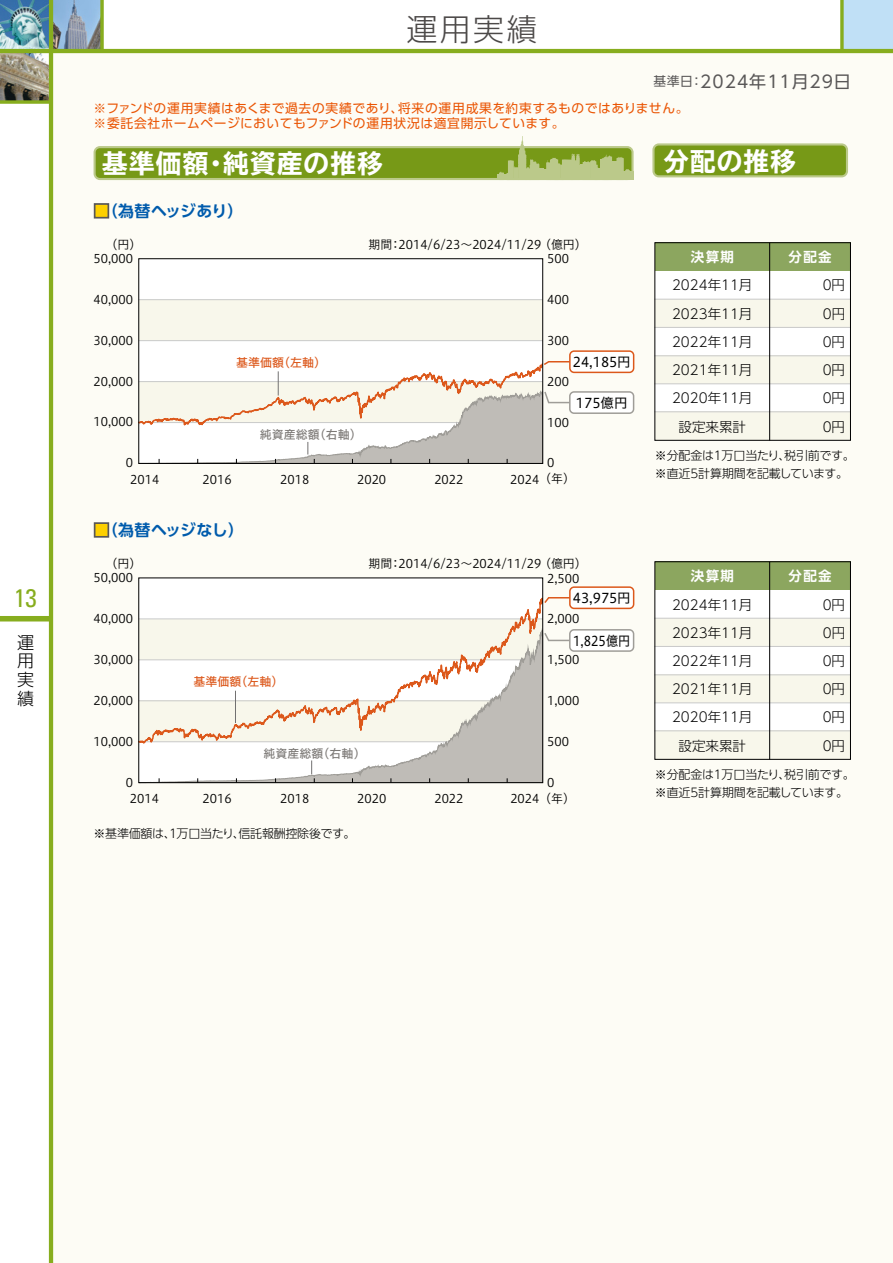
<style>
.page{position:relative;width:893px;height:1263px;background:#fff}
.page>*{position:absolute;margin:0;border:0;box-sizing:border-box;transform-origin:0 0}
.t1{font:300 30.9px "UD Shin Go Pro";color:#4c4948}
.t2{font:700 expanded 25.5px "TBUD Go Std";letter-spacing:.055em;color:#fff}
.t3{font:condensed 25.5px "Univers";color:#87ad1e}
.t4{font:16.95px "UD Shin Go Pro";letter-spacing:.06em;color:#595757}
.t5{font:300 16.95px/18.8px "UD Shin Go Pro";color:#000;text-align:justify}
.t6{font:700 15.9px "UD Shin Go Pro De";letter-spacing:-.02em;color:#005bac}
.t7{font:300 13.5px/28.2px "UD Shin Go Pro";color:#000;text-align:justify}
.t8{font:13.5px "Hiragino UD Sans Std W4";color:#000}
.t9{font:700 13.5px "UD Shin Go Pro De";letter-spacing:.1em;color:#fff}
.t10{font:13.5px "Hiragino UD Sans Std W4";color:#000;scale:.9 1}
.t11{font:12.75px/14.9px "UD Shin Go Pro";letter-spacing:.045em;color:#ea5504}
.t12{font:12px "Hiragino UD Sans Std W3";color:#000}
.t13{font:300 12px/18px "UD Shin Go Pro";letter-spacing:-.02em;color:#000}
.t14{font:12px "Hiragino UD Sans Std W5";color:#7d7a77}
.t15{font:12px "Hiragino UD Sans Std W5";color:#dc581b}
.s1{font-size:12.75px}
.s2{font-family:"UD Shin Go Pro";font-weight:300;color:#fdd000}
</style>
<div class="page">
<img style="left:53px;top:0;width:47px;height:49px">
<img style="left:0;top:0;width:49px;height:100px">
<div style="left:842px;top:0;width:51px;height:51px;background:#c0e0f6"></div>
<svg style="left:840px;top:0;width:4px;height:49px"></svg>
<div style="left:51px;top:51px;width:842px;height:1212px;background:#fdfcf5"></div>
<div style="left:0;top:616px;width:51px;height:5px;background:#87ad1e"></div>
<hr style="left:49px;top:0;width:4px;height:1263px;background:#87ad1e">
<hr style="left:0;top:49px;width:893px;height:4px;background:#87ad1e">
<svg style="left:0;top:100px;width:49px;height:4px"></svg>
<svg style="left:100px;top:0;width:4px;height:49px"></svg>
<div style="left:139px;top:259px;width:404px;height:204px;background:#fff"></div>
<div style="left:139px;top:299px;width:404px;height:41px;background:#f8f7eb"></div>
<div style="left:655px;top:271px;width:195px;height:28px;background:#fff"></div>
<div style="left:655px;top:327px;width:195px;height:28px;background:#fff"></div>
<div style="left:655px;top:384px;width:195px;height:28px;background:#fff"></div>
<div style="left:655px;top:299px;width:195px;height:28px;background:#f8f7eb"></div>
<div style="left:655px;top:356px;width:195px;height:28px;background:#f8f7eb"></div>
<div style="left:655px;top:412px;width:195px;height:28px;background:#f8f7eb"></div>
<div style="left:570px;top:351px;width:64px;height:21px;background:#fff;border-radius:4px"></div>
<div style="left:569px;top:350px;width:65px;height:23px;border:2px solid #dc581b;border-radius:4px"></div>
<div style="left:570px;top:392px;width:64px;height:21px;background:#fff;border-radius:4px"></div>
<div style="left:569px;top:391px;width:65px;height:23px;border:2px solid #9f9d98;border-radius:4px"></div>
<div style="left:94px;top:203px;width:15px;height:16px;border:2px solid #595757"></div>
<div style="left:94px;top:522px;width:15px;height:16px;border:2px solid #595757"></div>
<svg style="left:94px;top:136px;width:540px;height:44px"></svg>
<svg style="left:652px;top:143px;width:196px;height:34px;background:#82a129"></svg>
<div style="left:770px;top:243px;width:80px;height:28px;background:#8ca65f"></div>
<div style="left:655px;top:243px;width:115px;height:28px;background:#8ca65f"></div>
<hr style="left:655px;top:327px;width:195px;height:1px;background:#c9caca">
<hr style="left:655px;top:299px;width:195px;height:1px;background:#c9caca">
<hr style="left:655px;top:383px;width:195px;height:1px;background:#c9caca">
<hr style="left:655px;top:355px;width:195px;height:1px;background:#c9caca">
<hr style="left:655px;top:411px;width:195px;height:1px;background:#c9caca">
<div style="left:655px;top:242px;width:196px;height:198px;border:1px solid #000"></div>
<hr style="left:769px;top:243px;width:1px;height:198px;background:#000">
<div style="left:655px;top:590px;width:195px;height:28px;background:#fff"></div>
<div style="left:655px;top:646px;width:195px;height:28px;background:#fff"></div>
<div style="left:655px;top:703px;width:195px;height:28px;background:#fff"></div>
<div style="left:655px;top:618px;width:195px;height:28px;background:#f8f7eb"></div>
<div style="left:655px;top:675px;width:195px;height:28px;background:#f8f7eb"></div>
<div style="left:655px;top:731px;width:195px;height:28px;background:#f8f7eb"></div>
<div style="left:770px;top:562px;width:80px;height:28px;background:#8ca65f"></div>
<div style="left:655px;top:562px;width:115px;height:28px;background:#8ca65f"></div>
<hr style="left:655px;top:646px;width:195px;height:1px;background:#c9caca">
<hr style="left:655px;top:618px;width:195px;height:1px;background:#c9caca">
<hr style="left:655px;top:702px;width:195px;height:1px;background:#c9caca">
<hr style="left:655px;top:674px;width:195px;height:1px;background:#c9caca">
<hr style="left:655px;top:730px;width:195px;height:1px;background:#c9caca">
<div style="left:655px;top:561px;width:196px;height:198px;border:1px solid #000"></div>
<hr style="left:769px;top:562px;width:1px;height:198px;background:#000">
<hr style="left:139px;top:340px;width:404px;height:1px;background:#c9caca">
<hr style="left:139px;top:299px;width:404px;height:1px;background:#c9caca">
<svg style="left:138px;top:357px;width:433px;height:107px"></svg>
<div style="left:139px;top:258px;width:404px;height:206px;border:1px solid #000"></div>
<div style="left:570px;top:587px;width:64px;height:21px;background:#fff;border-radius:4px"></div>
<div style="left:569px;top:586px;width:65px;height:23px;border:2px solid #dc581b;border-radius:4px"></div>
<div style="left:570px;top:630px;width:64px;height:21px;background:#fff;border-radius:4px"></div>
<div style="left:569px;top:629px;width:65px;height:23px;border:2px solid #9f9d98;border-radius:4px"></div>
<svg style="left:543px;top:596px;width:28px;height:9px"></svg>
<svg style="left:543px;top:631px;width:28px;height:11px"></svg>
<svg style="left:141px;top:599px;width:400px;height:182px"></svg>
<div style="left:139px;top:578px;width:404px;height:205px;border:1px solid #000"></div>
<svg style="left:311px;top:760px;width:4px;height:22px"></svg>
<h2 class="t3" style="left:14px;top:582px;width:24px">13</h2>
<h3 class="t5" style="left:17px;top:632px;width:18px">運用実績</h3>
<h1 class="t1" style="left:407px;top:4px;width:132px">運用実績</h1>
<h3 class="t4" style="left:653px;top:68px;width:199px"><span class="s1">基準日：</span>2024年11月29日</h3>
<p class="t11" style="left:94px;top:101px;width:597px">※ファンドの運用実績はあくまで過去の実績であり、将来の運用成果を約束するものではありません。※委託会社ホームページにおいてもファンドの運用状況は適宜開示しています。</p>
<h2 class="t2" style="left:102px;top:149px;width:282px">基準価額・純資産の推移</h2>
<h2 class="t2" style="left:663px;top:147px;width:134px">分配の推移</h2>
<h3 class="t6" style="left:94px;top:198px;width:151px"><span class="s2">■</span>（為替ヘッジあり）</h3>
<p class="t12" style="left:106px;top:235px;width:37px">（円）</p>
<p class="t12" style="left:94px;top:249px;width:41px">50,000</p>
<p class="t12" style="left:94px;top:290px;width:41px">40,000</p>
<p class="t12" style="left:94px;top:331px;width:41px">30,000</p>
<p class="t12" style="left:94px;top:372px;width:41px">20,000</p>
<p class="t12" style="left:94px;top:413px;width:41px">10,000</p>
<p class="t12" style="left:126px;top:454px;width:9px">0</p>
<p class="t15" style="left:236px;top:353px;width:91px">基準価額（左軸）</p>
<p class="t14" style="left:260px;top:426px;width:103px">純資産総額（右軸）</p>
<p class="t12" style="left:368px;top:235px;width:220px">期間：2014/6/23～2024/11/29（億円）</p>
<p class="t12" style="left:547px;top:250px;width:23px">500</p>
<p class="t12" style="left:547px;top:291px;width:23px">400</p>
<p class="t12" style="left:547px;top:331px;width:23px">300</p>
<p class="t12" style="left:547px;top:372px;width:23px">200</p>
<p class="t12" style="left:547px;top:413px;width:23px">100</p>
<p class="t12" style="left:547px;top:454px;width:9px">0</p>
<p class="t8" style="left:573px;top:352px;width:60px">24,185円</p>
<p class="t8" style="left:576px;top:392px;width:53px">175億円</p>
<p class="t12" style="left:130px;top:470px;width:31px">2014</p>
<p class="t12" style="left:202px;top:470px;width:31px">2016</p>
<p class="t12" style="left:280px;top:470px;width:31px">2018</p>
<p class="t12" style="left:357px;top:470px;width:31px">2020</p>
<p class="t12" style="left:434px;top:470px;width:31px">2022</p>
<p class="t12" style="left:510px;top:470px;width:66px">2024（年）</p>
<h3 class="t6" style="left:94px;top:517px;width:152px"><span class="s2">■</span>（為替ヘッジなし）</h3>
<p class="t12" style="left:106px;top:554px;width:37px">（円）</p>
<p class="t12" style="left:94px;top:568px;width:41px">50,000</p>
<p class="t12" style="left:94px;top:609px;width:41px">40,000</p>
<p class="t12" style="left:94px;top:650px;width:41px">30,000</p>
<p class="t12" style="left:94px;top:691px;width:41px">20,000</p>
<p class="t12" style="left:94px;top:732px;width:41px">10,000</p>
<p class="t12" style="left:126px;top:773px;width:9px">0</p>
<p class="t15" style="left:193px;top:673px;width:91px">基準価額（左軸）</p>
<p class="t14" style="left:264px;top:744px;width:103px">純資産総額（右軸）</p>
<p class="t12" style="left:539px;top:554px;width:49px">（億円）</p>
<p class="t8" style="left:573px;top:588px;width:60px">43,975円</p>
<p class="t12" style="left:368px;top:554px;width:175px">期間：2014/6/23～2024/11/29</p>
<p class="t12" style="left:547px;top:569px;width:34px">2,500</p>
<p class="t12" style="left:547px;top:610px;width:34px">2,000</p>
<p class="t12" style="left:547px;top:650px;width:34px">1,500</p>
<p class="t12" style="left:547px;top:691px;width:34px">1,000</p>
<p class="t12" style="left:547px;top:732px;width:23px">500</p>
<p class="t12" style="left:547px;top:773px;width:9px">0</p>
<p class="t10" style="left:573px;top:630px;width:65px">1,825億円</p>
<p class="t12" style="left:130px;top:789px;width:31px">2014</p>
<p class="t12" style="left:202px;top:789px;width:31px">2016</p>
<p class="t12" style="left:280px;top:789px;width:31px">2018</p>
<p class="t12" style="left:357px;top:789px;width:31px">2020</p>
<p class="t12" style="left:434px;top:789px;width:31px">2022</p>
<p class="t12" style="left:510px;top:789px;width:66px">2024（年）</p>
<p class="t13" style="left:94px;top:824px;width:263px">※基準価額は、１万口当たり、信託報酬控除後です。</p>
<p class="t9" style="left:691px;top:246px;width:45px">決算期</p>
<p class="t9" style="left:788px;top:246px;width:45px">分配金</p>
<p class="t7" style="left:672px;top:271px;width:82px">2024年11月2023年11月2022年11月2021年11月2020年11月</p>
<p class="t7" style="left:823px;top:271px;width:24px">0円0円0円0円0円0円</p>
<p class="t7" style="left:678px;top:412px;width:69px">設定来累計</p>
<p class="t13" style="left:655px;top:446px;width:201px">※分配金は1万口当たり、税引前です。※直近5計算期間を記載しています。</p>
<p class="t9" style="left:691px;top:565px;width:45px">決算期</p>
<p class="t9" style="left:788px;top:565px;width:45px">分配金</p>
<p class="t7" style="left:672px;top:590px;width:82px">2024年11月2023年11月2022年11月2021年11月2020年11月</p>
<p class="t7" style="left:823px;top:590px;width:24px">0円0円0円0円0円0円</p>
<p class="t7" style="left:678px;top:731px;width:69px">設定来累計</p>
<p class="t13" style="left:655px;top:765px;width:201px">※分配金は1万口当たり、税引前です。※直近5計算期間を記載しています。</p>
</div>
